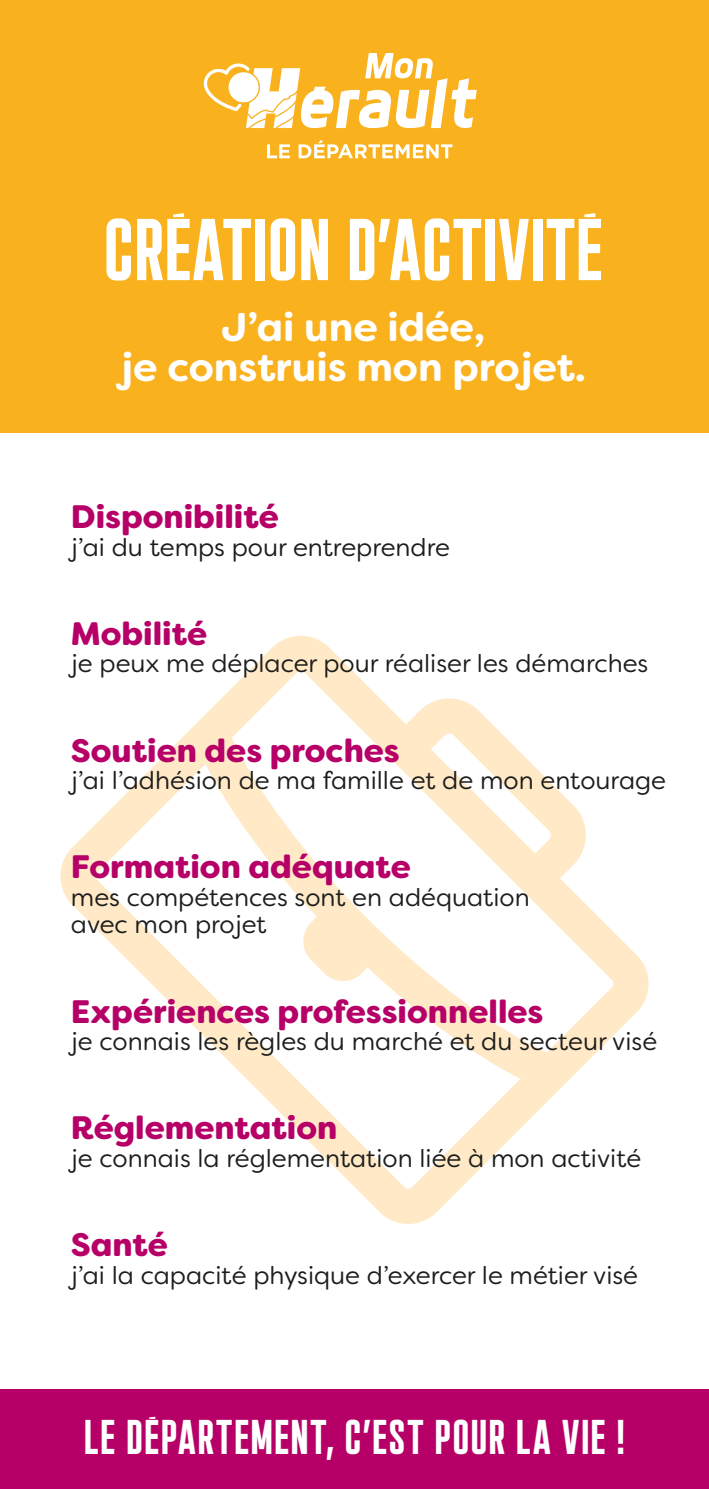
<style>
.page{position:relative;width:709px;height:1489px;background:#fff}
.page>*{position:absolute;margin:0;border:0;box-sizing:border-box;transform-origin:0 0}
.t1{font:700 87.5px "Plaak 42 Extracondensed";color:#fff}
.t2{font:700 48.75px "Plaak 42 Extracondensed";letter-spacing:.025em;color:#fff}
.t3{font:700 40px/40px "Filson Soft";color:#fff;text-align:center}
.t4{font:900 32.5px "Filson Soft";color:#b60067}
.t5{font:25px/27.5px "Filson Soft";color:#1d1d1b}
</style>
<div class="page">
<div style="left:0;top:0;width:709px;height:432px;background:#f9b11e"></div>
<svg style="left:267px;top:144px;width:23px;height:14px"></svg>
<svg style="left:298px;top:140px;width:154px;height:18px"></svg>
<svg style="left:203px;top:53px;width:274px;height:75px"></svg>
<svg style="left:60px;top:636px;width:589px;height:588px"></svg>
<div style="left:0;top:1389px;width:709px;height:99px;background:#b60067"></div>
<h1 class="t1" style="left:103px;top:209px;width:501px">CRÉATION D’ACTIVITÉ</h1>
<h3 class="t3" style="left:120px;top:307px;width:467px">J’ai une idée,<br>je construis mon projet.</h3>
<h3 class="t4" style="left:71px;top:495px;width:210px">Disponibilité</h3>
<p class="t5" style="left:71px;top:533px;width:380px">j’ai du temps pour entreprendre</p>
<h3 class="t4" style="left:71px;top:612px;width:138px">Mobilité</h3>
<p class="t5" style="left:71px;top:649px;width:579px">je peux me déplacer pour réaliser les démarches</p>
<h3 class="t4" style="left:71px;top:729px;width:330px">Soutien des proches</h3>
<p class="t5" style="left:71px;top:766px;width:596px">j’ai l’adhésion de ma famille et de mon entourage</p>
<h3 class="t4" style="left:71px;top:846px;width:341px">Formation adéquate</h3>
<p class="t5" style="left:71px;top:883px;width:460px">mes compétences sont en adéquation avec mon projet</p>
<h3 class="t4" style="left:71px;top:990px;width:474px">Expériences professionnelles</h3>
<p class="t5" style="left:71px;top:1027px;width:588px">je connais les règles du marché et du secteur visé</p>
<h3 class="t4" style="left:71px;top:1106px;width:268px">Réglementation</h3>
<p class="t5" style="left:71px;top:1144px;width:572px">je connais la réglementation liée à mon activité</p>
<h3 class="t4" style="left:71px;top:1223px;width:99px">Santé</h3>
<p class="t5" style="left:71px;top:1260px;width:568px">j’ai la capacité physique d’exercer le métier visé</p>
<h2 class="t2" style="left:84px;top:1414px;width:542px">LE DÉPARTEMENT, C’EST POUR LA VIE !</h2>
</div>
